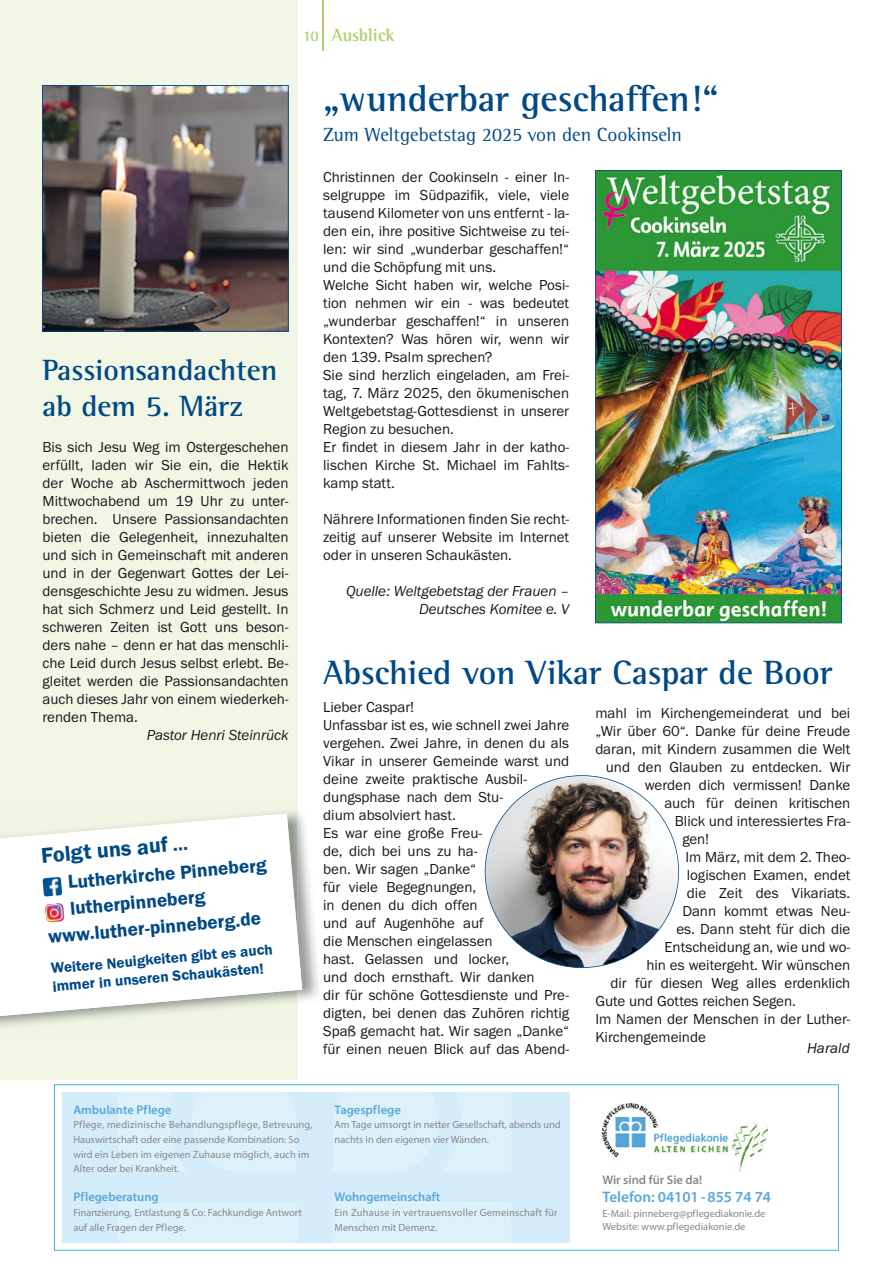
<style>
.page{position:relative;width:893px;height:1263px;background:#fff}
.page>*{position:absolute;margin:0;border:0;box-sizing:border-box;transform-origin:0 0}
.t1{font:700 37.5px "Rotis Semi Serif Std";color:#004985}
.t2{font:700 34.5px "Rotis Semi Serif Std";color:#004985}
.t3{font:700 30px/36px "Rotis Semi Serif Std";color:#004985}
.t4{font:22.2px "Franklin Gothic URW Dem";color:#004985}
.t5{font:19.5px "Rotis Semi Serif";color:#004985}
.t6{font:19.35px "Franklin Gothic URW Dem";color:#004985}
.t7{font:700 18px "Rotis Semi Serif Std";color:#aecd6b}
.t8{font:15.3px/18.3px "Franklin Gothic URW Dem";color:#004985}
.t9{font:600 15.3px "Myriad Pro";color:#58a8d9}
.t10{font:15px/18px "Franklin Gothic URW Boo";color:#1a171c;text-align:justify}
.t11{font:15px/18px "Franklin Gothic URW Boo Ita";color:#1a171c;text-align:right}
.t12{font:600 12.45px "Myriad Pro";color:#58a8d9}
.t13{font:600 12.45px "Myriad Pro";color:#87888a}
.t14{font:10.35px/14.5px "Myriad Pro";color:#87888a}
.t15{font:10.35px/14.5px "Myriad Pro";letter-spacing:.02em;color:#87888a}
.s1{font-size:15px}
.s2{font-size:19.35px}
</style>
<div class="page">
<div style="left:0;top:0;width:298px;height:1263px;background:#f1f6e5"></div>
<div style="left:0;top:1080px;width:821px;height:183px;background:#fff"></div>
<hr style="left:322px;top:0;width:2px;height:50px;background:#aecd6b">
<img style="left:0;top:812px;width:319px;height:215px">
<svg style="left:0;top:813px;width:302px;height:203px;background:#f9f9f7"></svg>
<img style="left:42px;top:85px;width:247px;height:247px">
<img style="left:595px;top:170px;width:247px;height:453px">
<img style="left:485px;top:775px;width:194px;height:193px">
<img style="left:43px;top:877px;width:19px;height:19px">
<svg style="left:45px;top:903px;width:19px;height:19px"></svg>
<svg style="left:54px;top:1084px;width:785px;height:166px;fill:#ddf1fb"></svg>
<p class="t7" style="left:303px;top:24px;width:93px"><span class="s1">10</span> Ausblick</p>
<h3 class="t3" style="left:43px;top:352px;width:236px">Passionsandachten ab dem 5. März</h3>
<p class="t10" style="left:43px;top:438px;width:248px">Bis sich Jesu Weg im Ostergeschehen erfüllt, laden wir Sie ein, die Hektik der Woche ab Aschermittwoch jeden Mittwochabend um 19 Uhr zu unter&shy;brechen. Unsere Passionsandachten bieten die Gelegenheit, innezuhalten und sich in Gemeinschaft mit anderen und in der Gegenwart Gottes der Lei&shy;densgeschichte Jesu zu widmen. Jesus hat sich Schmerz und Leid gestellt. In schweren Zeiten ist Gott uns beson&shy;ders nahe – denn er hat das menschli&shy;che Leid durch Jesus selbst erlebt. Be&shy;gleitet werden die Passionsandachten auch dieses Jahr von einem wiederkeh&shy;renden Thema.</p>
<p class="t11" style="left:147px;top:726px;width:143px">Pastor Henri Steinrück</p>
<h3 class="t4" style="left:40px;top:842px;width:149px;rotate:-5deg">Folgt uns auf <span class="s2">…</span></h3>
<p class="t6" style="left:67px;top:870px;width:201px;rotate:-5deg">Lutherkirche Pinneberg</p>
<p class="t6" style="left:69px;top:896px;width:137px;rotate:-5deg">lutherpinneberg</p>
<p class="t6" style="left:47px;top:925px;width:215px;rotate:-5deg">www.luther-pinneberg.de</p>
<p class="t8" style="left:50px;top:959px;width:224px;rotate:-5deg">Weitere Neuigkeiten gibt es auch immer in unseren Schaukästen!</p>
<h1 class="t1" style="left:323px;top:76px;width:397px">„wunderbar geschaffen!“</h1>
<h3 class="t5" style="left:323px;top:123px;width:360px">Zum Weltgebetstag 2025 von den Cookinseln</h3>
<p class="t10" style="left:323px;top:168px;width:248px;text-align:left">Christinnen der Cookinseln - einer In&shy;selgruppe im Südpazifik, viele, viele tausend Kilometer von uns entfernt - la&shy;den ein, ihre positive Sichtweise zu tei&shy;len: wir sind „wunderbar geschaffen!“ und die Schöpfung mit uns.<br>Welche Sicht haben wir, welche Posi&shy;tion nehmen wir ein - was bedeutet „wunderbar geschaffen!“ in unseren Kontexten? Was hören wir, wenn wir den 139. Psalm sprechen?<br>Sie sind herzlich eingeladen, am Frei&shy;tag, 7. März 2025, den ökumenischen Weltgebetstag-Gottesdienst in unserer Region zu besuchen.<br>Er findet in diesem Jahr in der katho&shy;lischen Kirche St. Michael im Fahlts&shy;kamp statt.</p>
<p class="t10" style="left:323px;top:510px;width:248px">Nährere Informationen finden Sie recht&shy;zeitig auf unserer Website im Internet oder in unseren Schaukästen.</p>
<p class="t11" style="left:346px;top:582px;width:225px">Quelle: Weltgebetstag der Frauen –<br>Deutsches Komitee e. V</p>
<h2 class="t2" style="left:323px;top:652px;width:511px">Abschied von Vikar Caspar de Boor</h2>
<p class="t10" style="left:323px;top:698px;width:248px;text-align:left">Lieber Caspar!<br>Unfassbar ist es, wie schnell zwei Jahre vergehen. Zwei Jahre, in denen du als<br>Vikar in unserer Gemeinde warst und deine zweite praktische Ausbil&shy;dungsphase nach dem Stu-<br>dium absolviert hast.<br>Es war eine große Freu-<br>de, dich bei uns zu ha-<br>ben. Wir sagen „Danke“<br>für viele Begegnungen,<br>in denen du dich offen<br>und auf Augenhöhe auf<br>die Menschen eingelassen<br>hast. Gelassen und locker,<br>und doch ernsthaft. Wir danken<br>dir für schöne Gottesdienste und Pre&shy;digten, bei denen das Zuhören richtig<br>Spaß gemacht hat. Wir sagen „Danke“ für einen neuen Blick auf das Abend-</p>
<p class="t10" style="left:595px;top:704px;width:257px">mahl im Kirchengemeinderat und bei</p>
<p class="t10" style="left:595px;top:722px;width:257px">„Wir über 60“. Danke für deine Freude</p>
<p class="t10" style="left:595px;top:740px;width:257px">daran, mit Kindern zusammen die Welt</p>
<p class="t10" style="left:606px;top:758px;width:246px">und den Glauben zu entdecken. Wir</p>
<p class="t10" style="left:645px;top:776px;width:207px">werden dich vermissen! Danke</p>
<p class="t10" style="left:664px;top:794px;width:187px">auch für deinen kritischen</p>
<p class="t10" style="left:675px;top:812px;width:177px">Blick und interessiertes Fra-</p>
<p class="t10" style="left:682px;top:830px;width:28px">gen!</p>
<p class="t10" style="left:685px;top:848px;width:167px">Im März, mit dem 2. Theo-</p>
<p class="t10" style="left:687px;top:866px;width:165px">logischen Examen, endet</p>
<p class="t10" style="left:687px;top:884px;width:165px">die Zeit des Vikariats.</p>
<p class="t10" style="left:682px;top:902px;width:169px">Dann kommt etwas Neu-</p>
<p class="t10" style="left:676px;top:920px;width:175px">es. Dann steht für dich die</p>
<p class="t10" style="left:664px;top:938px;width:188px">Entscheidung an, wie und wo-</p>
<p class="t10" style="left:646px;top:956px;width:205px">hin es weitergeht. Wir wünschen</p>
<p class="t10" style="left:610px;top:974px;width:242px">dir für diesen Weg alles erdenklich</p>
<p class="t10" style="left:595px;top:992px;width:202px">Gute und Gottes reichen Segen.</p>
<p class="t10" style="left:595px;top:1010px;width:256px">Im Namen der Menschen in der Luther-</p>
<p class="t10" style="left:595px;top:1028px;width:112px">Kirchengemeinde</p>
<p class="t11" style="left:807px;top:1038px;width:44px">Harald</p>
<p class="t12" style="left:73px;top:1102px;width:99px">Ambulante Pflege</p>
<p class="t14" style="left:73px;top:1117px;width:241px">Pflege, medizinische Behandlungspflege, Betreuung, Hauswirtschaft oder eine passende Kombination: So wird ein Leben im eigenen Zuhause möglich, auch im Alter oder bei Krankheit.</p>
<p class="t12" style="left:73px;top:1189px;width:87px">Pflegeberatung</p>
<p class="t14" style="left:73px;top:1205px;width:230px">Finanzierung, Entlastung &amp; Co: Fachkundige Antwort auf alle Fragen der Pflege.</p>
<p class="t12" style="left:335px;top:1102px;width:68px">Tagespflege</p>
<p class="t14" style="left:335px;top:1117px;width:228px">Am Tage umsorgt in netter Gesellschaft, abends und nachts in den eigenen vier Wänden.</p>
<p class="t13" style="left:602px;top:1171px;width:101px">Wir sind für Sie da!</p>
<p class="t9" style="left:602px;top:1187px;width:170px">Telefon: 04101 - 855 74 74</p>
<p class="t12" style="left:335px;top:1189px;width:107px">Wohngemeinschaft</p>
<p class="t15" style="left:335px;top:1205px;width:224px">Ein Zuhause in vertrauensvoller Gemeinschaft für<br>Menschen mit Demenz.</p>
<p class="t14" style="left:602px;top:1206px;width:165px;line-height:14px">E-Mail: pinneberg@pflegediakonie.de<br>Website: www.pflegediakonie.de</p>
</div>
